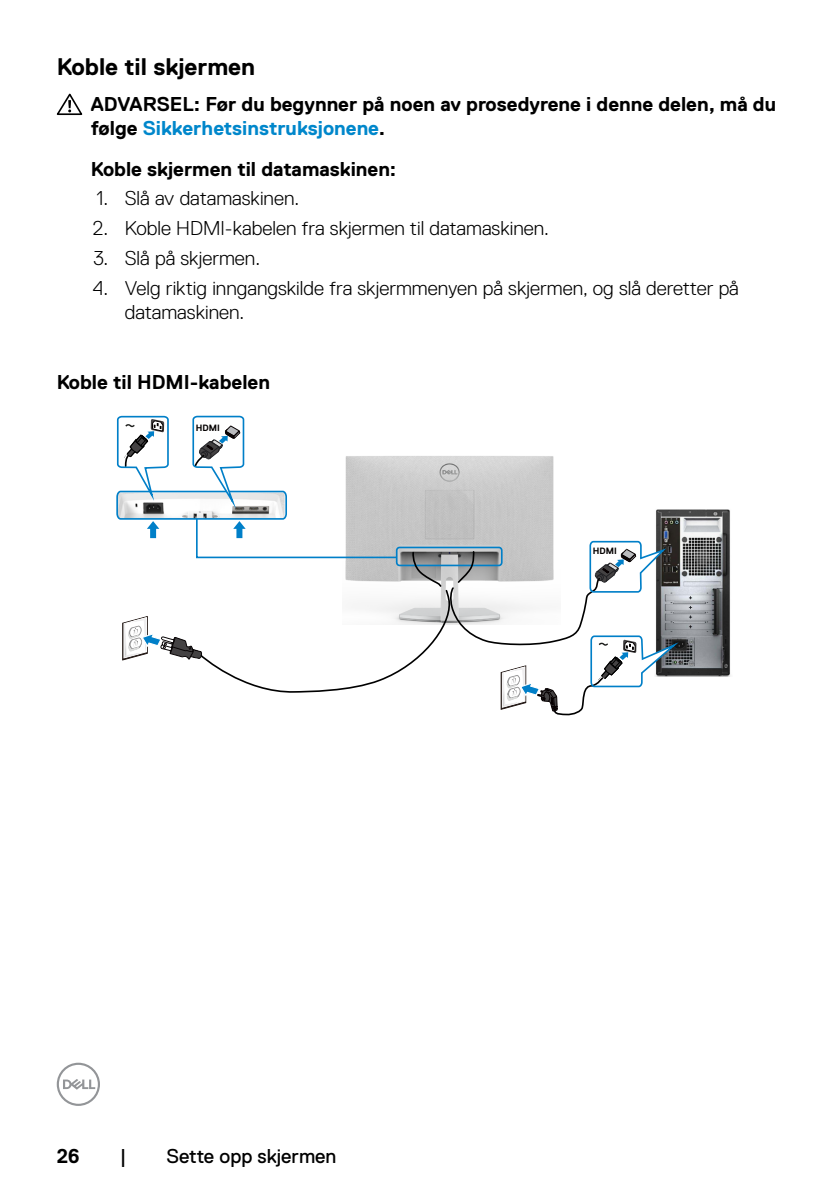
<style>
.page{position:relative;width:840px;height:1191px;background:#fff}
.page>*{position:absolute;margin:0;border:0;box-sizing:border-box;transform-origin:0 0}
.t1{font:700 24px "Dell Replica";color:#000}
.t2{font:300 20px/24px "Dell Replica";color:#000}
.t3{font:700 20px/24px "Dell Replica";color:#000}
.t4{font:20px "Dell Replica";color:#000}
.t5{font:700 9.2px "Dell Replica";color:#040000}
.s1{color:#0087cb}
</style>
<div class="page">
<svg style="left:57px;top:1062px;width:43px;height:44px"></svg>
<svg style="left:57px;top:94px;width:25px;height:21px"></svg>
<img style="left:683px;top:509px;width:48px;height:167px">
<svg style="left:116px;top:415px;width:567px;height:301px"></svg>
<p class="t1" style="left:57px;top:54px;width:200px">Koble til skjermen</p>
<p class="t3" style="left:91px;top:92px;width:686px">ADVARSEL: Før du begynner på noen av prosedyrene i denne delen, må du følge <span class="s1">Sikkerhetsinstruksjonene</span>.</p>
<p class="t3" style="left:91px;top:157px;width:307px">Koble skjermen til datamaskinen:</p>
<p class="t2" style="left:96px;top:187px;width:204px">1. Slå av datamaskinen.</p>
<p class="t2" style="left:93px;top:216px;width:457px">2. Koble HDMI-kabelen fra skjermen til datamaskinen.</p>
<p class="t2" style="left:93px;top:246px;width:168px">3. Slå på skjermen.</p>
<p class="t2" style="left:125px;top:276px;width:615px;text-indent:-32px">4. Velg riktig inngangskilde fra skjermmenyen på skjermen, og slå deretter på datamaskinen.</p>
<p class="t3" style="left:57px;top:370px;width:215px">Koble til HDMI-kabelen</p>
<p class="t5" style="left:196px;top:423px;width:25px">HDMI</p>
<p class="t3" style="left:57px;top:1143px;width:24px">26</p>
<p class="t4" style="left:120px;top:1144px;width:8px">|</p>
<p class="t4" style="left:166px;top:1144px;width:171px">Sette opp skjermen</p>
<p class="t5" style="left:592px;top:546px;width:25px">HDMI</p>
</div>
